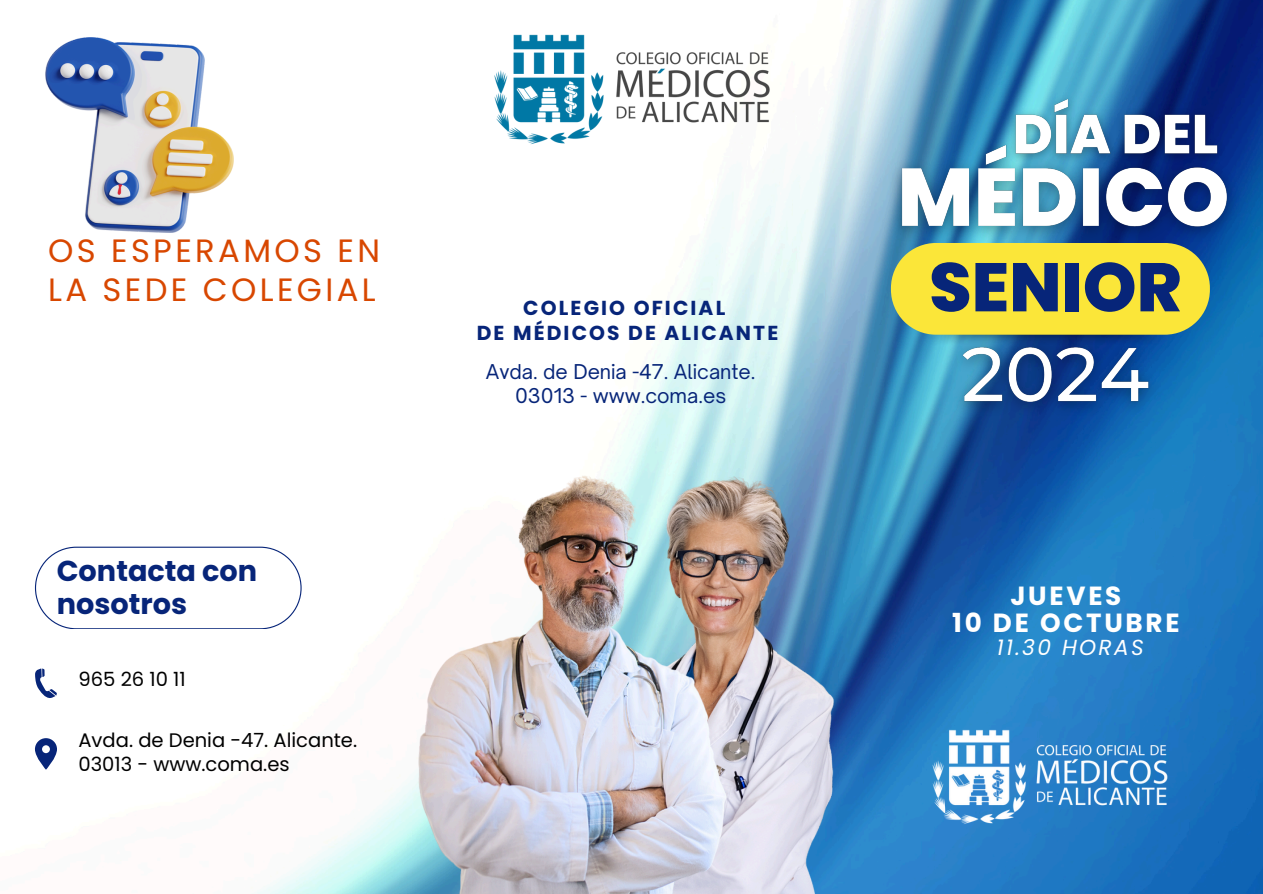
<style>
.page{position:relative;width:1263px;height:894px;background:#fff}
.page>*{position:absolute;margin:0;border:0;box-sizing:border-box;transform-origin:0 0}
.t1{font:800 68.55px "Poppins";color:#072579}
.t2{font:32.25px/39.3px "Poppins";letter-spacing:.105em;color:#d84700}
.t3{font:700 28.8px/32.7px "Poppins";color:#072579}
.t4{font:700 26.25px/27px "Poppins";letter-spacing:.105em;color:#fff;text-align:center}
.t5{font:italic 21.75px "Poppins";letter-spacing:.105em;color:#fff}
.t6{font:700 20.25px "Poppins";letter-spacing:.105em;color:#072579}
.t7{font:19.5px/23.7px "Poppins";color:#000}
.t8{font:19.5px/23.7px "Open Sauce One";color:#072579;text-align:center}
</style>
<div class="page">
<img style="left:34px;top:0;width:1229px;height:893px">
<svg style="left:35px;top:546px;width:267px;height:82px"></svg>
<svg style="left:35px;top:738px;width:22px;height:31px"></svg>
<svg style="left:35px;top:668px;width:22px;height:30px"></svg>
<img style="left:469px;top:15px;width:325px;height:149px">
<img style="left:919px;top:334px;width:22px;height:11px">
<div style="left:891px;top:255px;width:319px;height:79px;background:#fbe639"></div>
<img style="left:911px;top:710px;width:279px;height:133px">
<img style="left:46px;top:38px;width:188px;height:195px">
<img style="left:743px;top:461px;width:115px;height:432px">
<img style="left:398px;top:457px;width:345px;height:436px">
<img style="left:941px;top:328px;width:229px;height:98px">
<img style="left:861px;top:126px;width:387px;height:129px">
<img style="left:1002px;top:86px;width:230px;height:87px">
<p class="t2" style="left:48px;top:231px;width:333px">OS ESPERAMOS EN<br>LA SEDE COLEGIAL</p>
<p class="t3" style="left:57px;top:554px;width:202px">Contacta con nosotros</p>
<p class="t7" style="left:78px;top:667px;width:109px">965 26 10 11</p>
<p class="t7" style="left:78px;top:728px;width:280px">Avda. de Denia -47. Alicante.<br>03013 - www.coma.es</p>
<p class="t6" style="left:523px;top:293px;width:203px">COLEGIO OFICIAL</p>
<h6 class="t6" style="left:477px;top:318px;width:303px">DE MÉDICOS DE ALICANTE</h6>
<p class="t8" style="left:486px;top:360px;width:271px">Avda. de Denia -47. Alicante.<br>03013 - www.coma.es</p>
<p class="t1" style="left:929px;top:239px;width:254px">SENIOR</p>
<h2 class="t4" style="left:952px;top:581px;width:229px">JUEVES<br>10 DE OCTUBRE</h2>
<h2 class="t5" style="left:997px;top:632px;width:148px">11.30 HORAS</h2>
</div>
